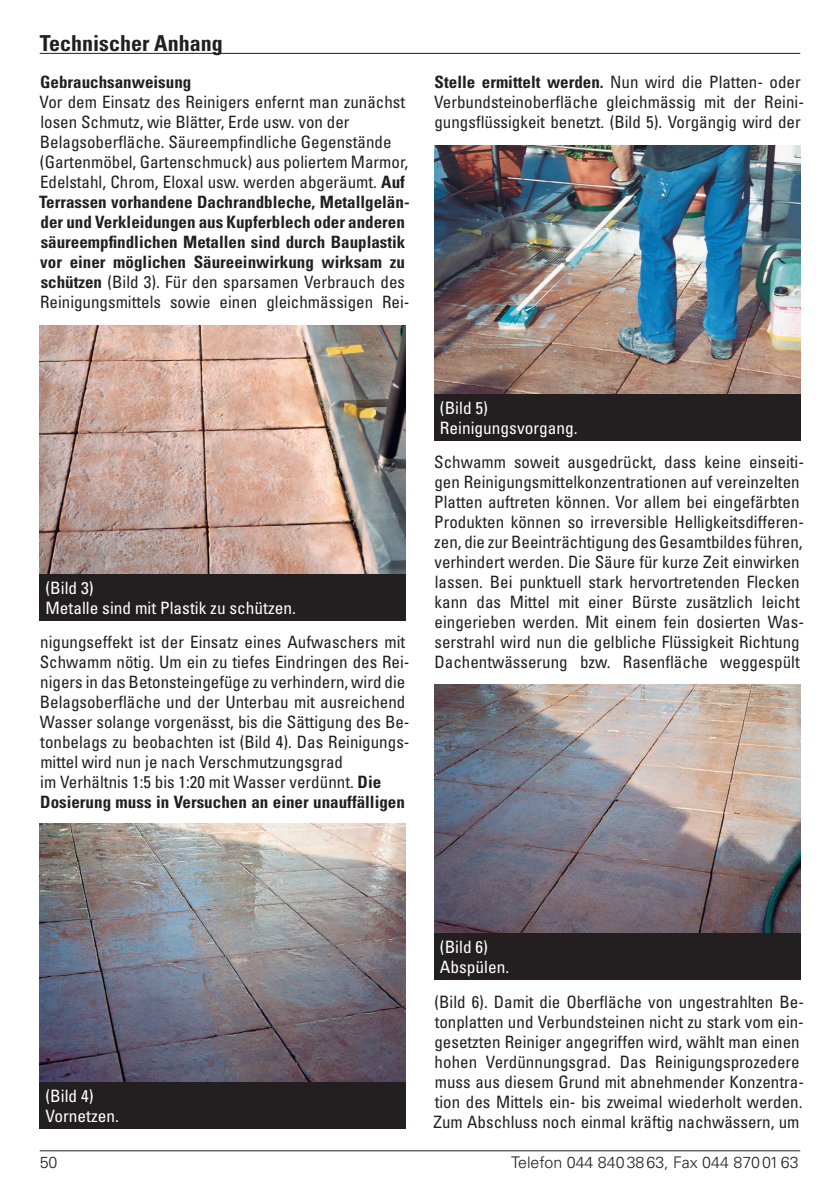
<style>
.page{position:relative;width:840px;height:1191px;background:#fff}
.page>*{position:absolute;margin:0;border:0;box-sizing:border-box;transform-origin:0 0}
.t1{font:700 condensed 22px "Univers";color:#231f20}
.t2{font:condensed 17px/20px "Univers";color:#231f20}
.t3{font:condensed 17px/20px "Univers";color:#fff}
.t4{font:700 condensed 17px "Univers";color:#231f20}
.t5{font:300 16px "Univers";color:#231f20}
.s1{font-weight:700}
</style>
<div class="page">
<hr style="left:40px;top:1150px;width:759px;height:1px;background:#231f20">
<hr style="left:40px;top:53px;width:759px;height:1px;background:#231f20">
<img style="left:40px;top:325px;width:365px;height:249px">
<div style="left:40px;top:574px;width:365px;height:46px;background:#231f20"></div>
<img style="left:434px;top:145px;width:365px;height:249px">
<div style="left:434px;top:394px;width:365px;height:46px;background:#231f20"></div>
<img style="left:434px;top:684px;width:365px;height:249px">
<div style="left:434px;top:933px;width:365px;height:46px;background:#231f20"></div>
<img style="left:40px;top:823px;width:365px;height:259px">
<div style="left:40px;top:1082px;width:365px;height:46px;background:#231f20"></div>
<p class="t1" style="left:40px;top:30px;width:184px">Technischer Anhang</p>
<p class="t4" style="left:40px;top:72px;width:153px">Gebrauchsanweisung</p>
<p class="t2" style="left:39px;top:92px;width:370px">Vor dem Einsatz des Reinigers enfernt man zunächst losen Schmutz, wie Blätter, Erde usw. von der Belagsoberfläche. Säureempfindliche Gegenstände (Gartenmöbel, Gartenschmuck) aus poliertem Marmor, Edelstahl, Chrom, Eloxal usw. werden abgeräumt. <span class="s1">Auf Terrassen vorhandene Dachrandbleche, Metallgelän-- der und Verkleidungen aus Kupferblech oder anderen säureempfindlichen Metallen sind durch Bauplastik vor einer möglichen Säureeinwirkung wirksam zu schützen</span> (Bild 3). Für den sparsamen Verbrauch des Reinigungsmittels sowie einen gleichmässigen Rei-</p>
<p class="t2" style="left:434px;top:72px;width:369px;text-align:justify"><span class="s1">Stelle ermittelt werden.</span> Nun wird die Platten- oder Verbundsteinoberfläche gleichmässig mit der Reini&shy;gungsflüssigkeit benetzt. (Bild 5). Vorgängig wird der</p>
<p class="t3" style="left:45px;top:577px;width:252px">(Bild 3)<br>Metalle sind mit Plastik zu schützen.</p>
<p class="t2" style="left:40px;top:632px;width:371px">nigungseffekt ist der Einsatz eines Aufwaschers mit Schwamm nötig. Um ein zu tiefes Eindringen des Rei&shy;nigers in das Betonsteingefüge zu verhindern, wird die Belagsoberfläche und der Unterbau mit ausreichend Wasser solange vorgenässt, bis die Sättigung des Be&shy;tonbelags zu beobachten ist (Bild 4). Das Reinigungs&shy;mittel wird nun je nach Verschmutzungsgrad<br>im Verhältnis 1:5 bis 1:20 mit Wasser verdünnt. <span class="s1">Die Dosierung muss in Versuchen an einer unauffälligen</span></p>
<p class="t3" style="left:439px;top:397px;width:139px">(Bild 5)<br>Reinigungsvorgang.</p>
<p class="t2" style="left:434px;top:452px;width:371px">Schwamm soweit ausgedrückt, dass keine einseiti&shy;gen Reinigungsmittelkonzentrationen auf vereinzelten Platten auftreten können. Vor allem bei eingefärbten Produkten können so irreversible Helligkeitsdifferen&shy;zen, die zur Beeinträchtigung des Gesamtbildes führen, verhindert werden. Die Säure für kurze Zeit einwirken lassen. Bei punktuell stark hervortretenden Flecken kann das Mittel mit einer Bürste zusätzlich leicht eingerieben werden. Mit einem fein dosierten Was&shy;serstrahl wird nun die gelbliche Flüssigkeit Richtung Dachentwässerung bzw. Rasenfläche weggespült</p>
<p class="t3" style="left:45px;top:1086px;width:75px">(Bild 4)<br>Vornetzen.</p>
<p class="t3" style="left:439px;top:937px;width:71px">(Bild 6)<br>Abspülen.</p>
<p class="t2" style="left:433px;top:992px;width:372px">(Bild 6). Damit die Oberfläche von ungestrahlten Be&shy;tonplatten und Verbundsteinen nicht zu stark vom ein&shy;gesetzten Reiniger angegriffen wird, wählt man einen hohen Verdünnungsgrad. Das Reinigungsprozedere muss aus diesem Grund mit abnehmender Konzentra&shy;tion des Mittels ein- bis zweimal wiederholt werden.<br>Zum Abschluss noch einmal kräftig nachwässern, um</p>
<p class="t5" style="left:40px;top:1153px;width:19px">50</p>
<p class="t5" style="left:511px;top:1153px;width:289px">Telefon 044 8403863, Fax 044 8700163</p>
</div>
